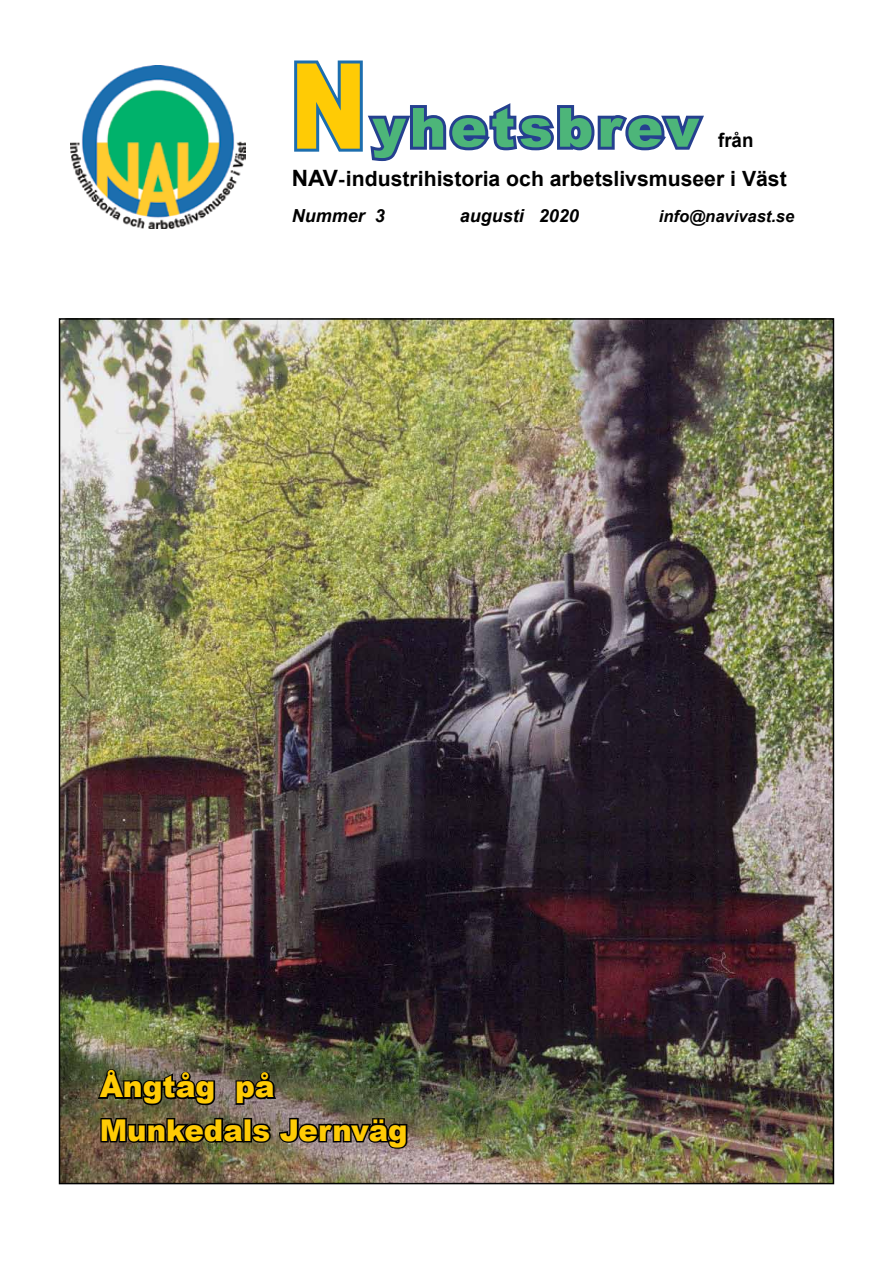
<style>
.page{position:relative;width:893px;height:1263px;background:#fff}
.page>*{position:absolute;margin:0;border:0;box-sizing:border-box;transform-origin:0 0}
.t1{font:900 54px "Arial";letter-spacing:.07em;color:#4db579}
.t2{font:900 30px/43.5px "Arial";color:#ffcb05}
.t3{font:700 21px "Arial";color:#000}
.t4{font:700 19.5px "Arial";color:#000;scale:.96 1}
.t5{font:italic 700 18px "Arial";color:#000}
.t6{font:italic 700 16.5px "Arial";color:#000}
.s1{font-size:118.95px;color:#ffcb05}
.s2{font-size:22.5px}
.s3{font-size:19.5px}
</style>
<div class="page">
<svg style="left:294px;top:60px;width:410px;height:102px"></svg>
<img style="left:71px;top:66px;width:174px;height:162px">
<img style="left:62px;top:321px;width:769px;height:860px">
<img style="left:96px;top:1067px;width:314px;height:84px">
<h1 class="t1" style="left:290px;top:88px;width:410px"><span class="s1">N</span>yhetsbrev</h1>
<p class="t4" style="left:718px;top:127px;width:38px">från</p>
<p class="t3" style="left:292px;top:164px;width:496px"><span class="s2">NAV</span><span class="s3">-</span>industrihistoria och arbetslivsmuseer i Väst</p>
<p class="t5" style="left:292px;top:204px;width:95px">Nummer 3</p>
<p class="t5" style="left:460px;top:204px;width:121px">augusti 2020</p>
<p class="t6" style="left:659px;top:205px;width:137px">info@navivast.se</p>
<h2 class="t2" style="left:100px;top:1064px;width:309px">Ångtåg på<br>Munkedals Jernväg</h2>
</div>
